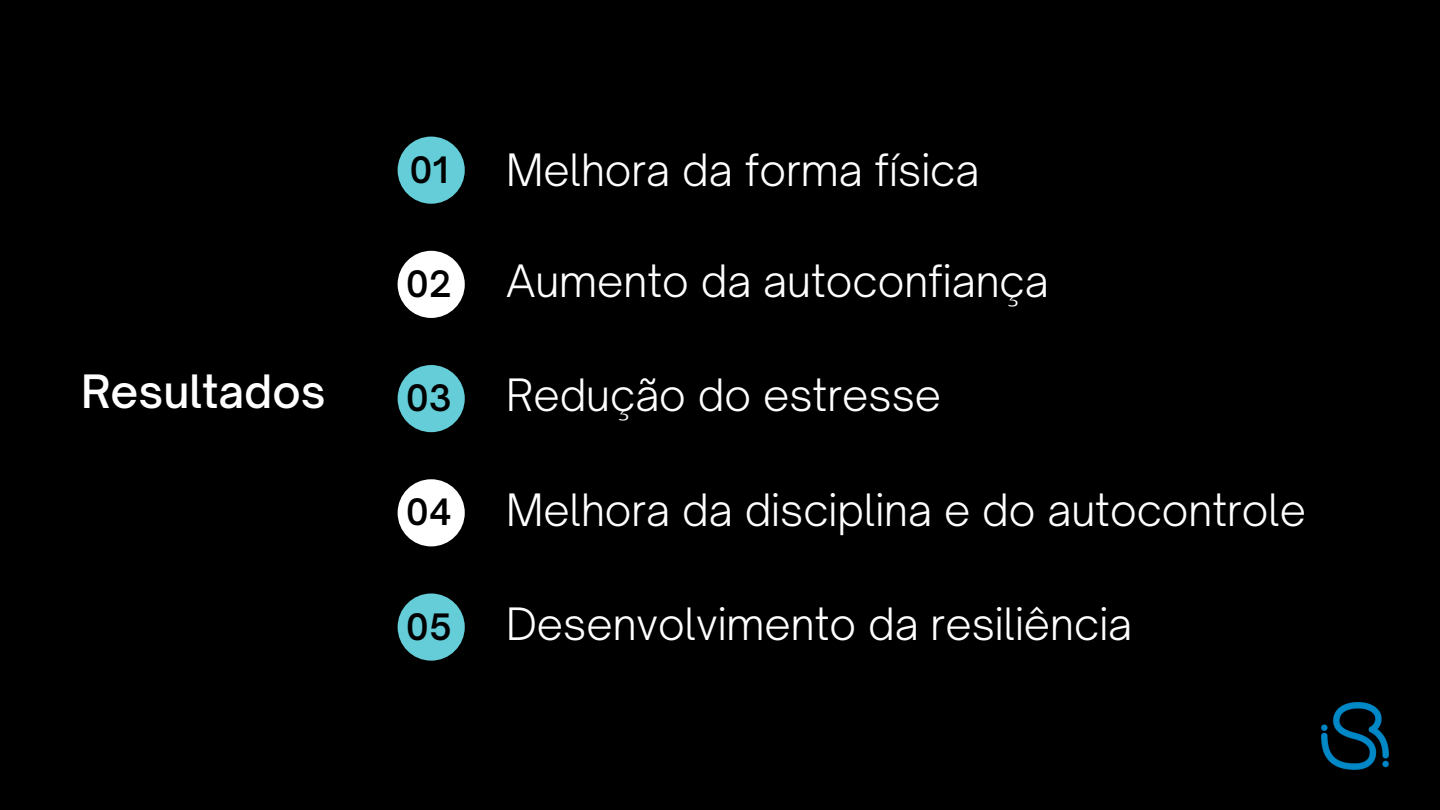
<style>
.page{position:relative;width:1440px;height:810px;background:#000}
.page>*{position:absolute;margin:0;border:0;box-sizing:border-box;transform-origin:0 0}
.t1{font:500 44px "Open Sauce One";color:#fff}
.t2{font:300 42.7px "Open Sauce One";color:#fff}
.t3{font:600 34.8px "Open Sauce One";color:#000}
</style>
<div class="page">
<div style="left:398px;top:137px;width:67px;height:67px;background:#64cdd8;border-radius:50%"></div>
<div style="left:398px;top:251px;width:67px;height:67px;background:#fff;border-radius:50%"></div>
<div style="left:398px;top:365px;width:67px;height:67px;background:#64cdd8;border-radius:50%"></div>
<div style="left:398px;top:479px;width:67px;height:67px;background:#fff;border-radius:50%"></div>
<div style="left:398px;top:593px;width:67px;height:68px;background:#64cdd8;border-radius:50%"></div>
<img style="left:1321px;top:702px;width:68px;height:68px">
<p class="t1" style="left:81px;top:364px;width:246px">Resultados</p>
<p class="t3" style="left:409px;top:148px;width:40px">01</p>
<p class="t2" style="left:506px;top:143px;width:475px">Melhora da forma física</p>
<p class="t3" style="left:406px;top:262px;width:47px">02</p>
<p class="t2" style="left:506px;top:254px;width:544px">Aumento da autoconfiança</p>
<p class="t3" style="left:406px;top:376px;width:48px">03</p>
<p class="t2" style="left:506px;top:369px;width:437px">Redução do estresse</p>
<p class="t3" style="left:406px;top:490px;width:47px">04</p>
<p class="t2" style="left:506px;top:483px;width:802px">Melhora da disciplina e do autocontrole</p>
<p class="t3" style="left:406px;top:605px;width:47px">05</p>
<p class="t2" style="left:506px;top:597px;width:628px">Desenvolvimento da resiliência</p>
</div>
